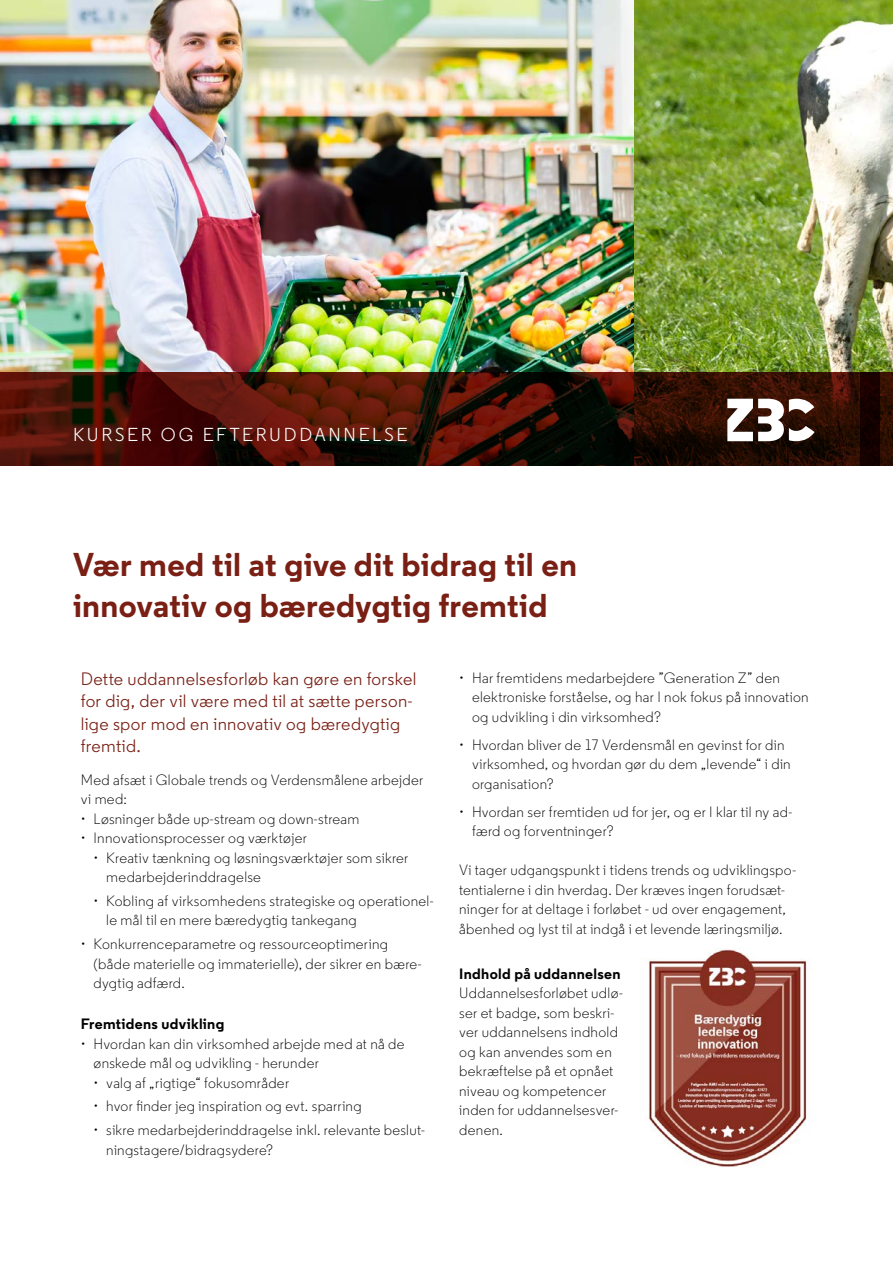
<style>
.page{position:relative;width:893px;height:1263px;background:#fff}
.page>*{position:absolute;margin:0;border:0;box-sizing:border-box;transform-origin:0 0}
.Forsideoverskrift{font:700 33px/40.5px "Regular PRO";letter-spacing:.01em;color:#791f14}
.t1{font:18.75px "Regular PRO";letter-spacing:.145em;color:#fff}
.Intro_til_brødtekst{font:18px/22.5px "Regular PRO";letter-spacing:.015em;color:#791f14}
.Brød_-_P{font:300 15px/19.5px "Regular PRO";letter-spacing:.02em;color:#000}
.Mellemrubrik{font:700 15px "Regular PRO";letter-spacing:.025em;color:#000}
.mellemrubrik{font:700 15px "Regular PRO";letter-spacing:.02em;color:#000}
</style>
<div class="page">
<img style="left:0;top:0;width:880px;height:372px">
<svg style="left:0;top:372px;width:860px;height:94px;background:#3b1006"></svg>
<svg style="left:727px;top:399px;width:88px;height:42px"></svg>
<img style="left:648px;top:949px;width:159px;height:218px">
<img style="left:880px;top:0;width:13px;height:372px">
<svg style="left:860px;top:372px;width:33px;height:94px;background:#200700"></svg>
<p class="t1" style="left:73px;top:423px;width:336px">KURSER OG EFTERUDDANNELSE</p>
<h2 class="Forsideoverskrift" style="left:73px;top:544px;width:506px">Vær med til at give dit bidrag til en innovativ og bæredygtig fremtid</h2>
<h2 class="Intro_til_brødtekst" style="left:81px;top:667px;width:337px">Dette uddannelsesforløb kan gøre en forskel for dig, der vil være med til at sætte person&shy;lige spor mod en innovativ og bæredygtig fremtid.</h2>
<p class="Brød_-_P" style="left:81px;top:770px;width:344px">Med afsæt i Globale trends og Verdensmålene arbejder vi med:</p>
<p class="Brød_-_P" style="left:81px;top:809px;width:280px">• Løsninger både up-stream og down-stream</p>
<p class="Brød_-_P" style="left:81px;top:828px;width:228px">• Innovationsprocesser og værktøjer</p>
<p class="Brød_-_P" style="left:106px;top:848px;width:304px;text-indent:-13px">• Kreativ tænkning og løsningsværktøjer som sikrer medarbejderinddragelse</p>
<p class="Brød_-_P" style="left:106px;top:891px;width:329px;text-indent:-13px">• Kobling af virksomhedens strategiske og operationel&shy;le mål til en mere bæredygtig tankegang</p>
<p class="Brød_-_P" style="left:94px;top:934px;width:329px;text-indent:-13px">• Konkurrenceparametre og ressourceoptimering (både materielle og immaterielle), der sikrer en bære&shy;dygtig adfærd.</p>
<h3 class="mellemrubrik" style="left:81px;top:1014px;width:145px">Fremtidens udvikling</h3>
<p class="Brød_-_P" style="left:94px;top:1034px;width:313px;text-indent:-13px">• Hvordan kan din virksomhed arbejde med at nå de ønskede mål og udvikling - herunder</p>
<p class="Brød_-_P" style="left:94px;top:1073px;width:197px">• valg af „rigtige“ fokusområder</p>
<p class="Brød_-_P" style="left:94px;top:1096px;width:270px">• hvor finder jeg inspiration og evt. sparring</p>
<p class="Brød_-_P" style="left:106px;top:1120px;width:320px;text-indent:-13px">• sikre medarbejderinddragelse inkl. relevante beslut&shy;ningstagere/bidragsydere?</p>
<p class="Brød_-_P" style="left:472px;top:668px;width:338px;text-indent:-13px">• Har fremtidens medarbejdere ”Generation Z” den elektroniske forståelse, og har I nok fokus på innovation og udvikling i din virksomhed?</p>
<p class="Brød_-_P" style="left:472px;top:735px;width:320px;text-indent:-13px">• Hvordan bliver de 17 Verdensmål en gevinst for din virksomhed, og hvordan gør du dem „levende“ i din organisation?</p>
<p class="Brød_-_P" style="left:472px;top:802px;width:322px;text-indent:-13px">• Hvordan ser fremtiden ud for jer, og er I klar til ny ad&shy;færd og forventninger?</p>
<p class="Brød_-_P" style="left:459px;top:860px;width:338px">Vi tager udgangspunkt i tidens trends og udviklingspo&shy;tentialerne i din hverdag. Der kræves ingen forudsæt&shy;ninger for at deltage i forløbet - ud over engagement, åbenhed og lyst til at indgå i et levende læringsmiljø.</p>
<h3 class="Mellemrubrik" style="left:459px;top:964px;width:163px">Indhold på uddannelsen</h3>
<p class="Brød_-_P" style="left:459px;top:983px;width:165px">Uddannelsesforløbet udlø&shy;ser et badge, som beskri&shy;ver uddannelsens indhold og kan anvendes som en bekræftelse på et opnået niveau og kompetencer inden for uddannelsesver&shy;denen.</p>
</div>
